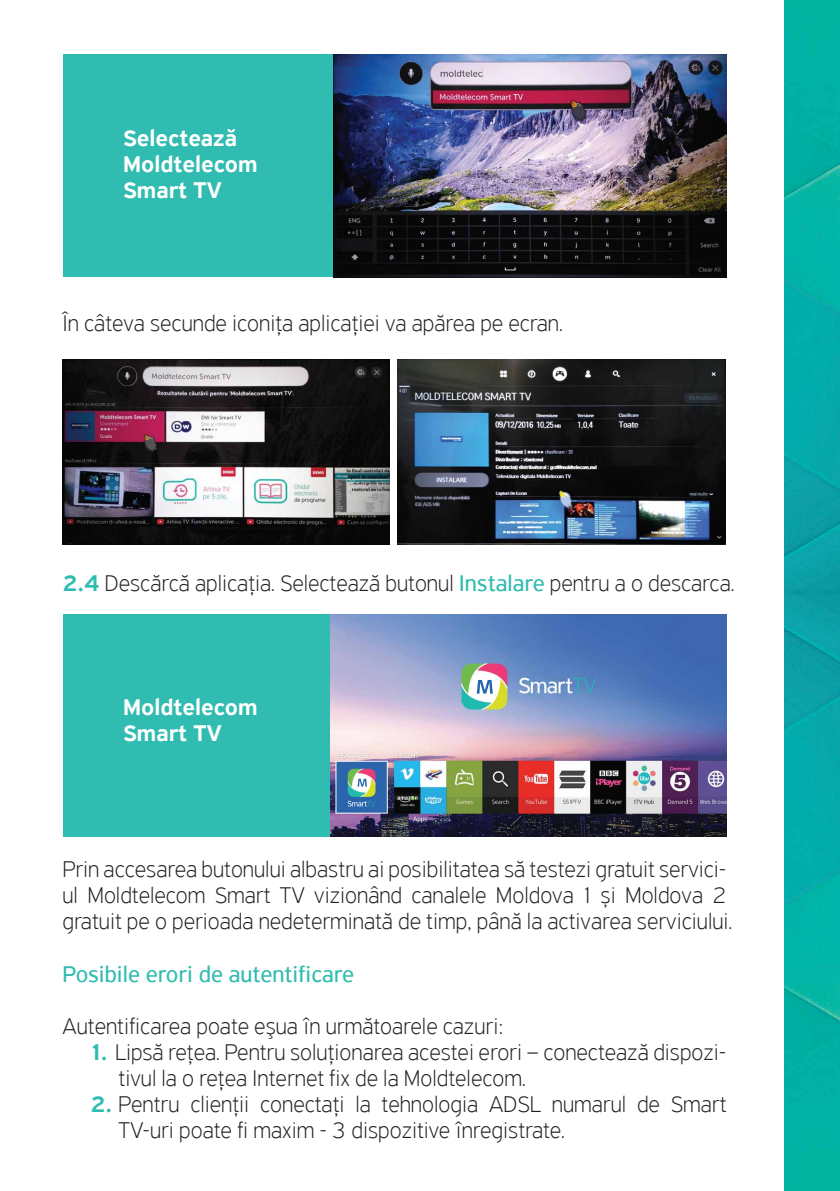
<style>
.page{position:relative;width:840px;height:1191px;background:#fff}
.page>*{position:absolute;margin:0;border:0;box-sizing:border-box;transform-origin:0 0}
.t1{font:100 24px/26px "PF Highway Sans Pro";color:#231f20}
.t2{font:500 24px/26px "PF Highway Sans Pro";color:#fff}
.t3{font:24px "PF Highway Sans Pro";color:#30bcb0}
.s1{font-weight:500;color:#30bcb0}
.s2{font-weight:400;color:#30bcb0}
</style>
<div class="page">
<img style="left:784px;top:0;width:55px;height:1191px">
<div style="left:62px;top:55px;width:664px;height:222px;background:#30bcb0"></div>
<img style="left:333px;top:55px;width:393px;height:222px">
<img style="left:62px;top:359px;width:327px;height:185px">
<img style="left:398px;top:359px;width:326px;height:185px">
<div style="left:62px;top:614px;width:664px;height:223px;background:#30bcb0"></div>
<img style="left:330px;top:614px;width:396px;height:223px">
<div style="left:471px;top:674px;width:26px;height:26px;background:#fff;border-radius:50%"></div>
<svg style="left:476px;top:680px;width:16px;height:13px"></svg>
<div style="left:354px;top:775px;width:15px;height:15px;background:#fff;border-radius:50%"></div>
<svg style="left:357px;top:778px;width:10px;height:8px"></svg>
<p class="t2" style="left:123px;top:126px;width:136px">Selectează<br>Moldtelecom<br>Smart TV</p>
<p class="t1" style="left:62px;top:311px;width:501px">În câteva secunde iconiţa aplicaţiei va apărea pe ecran.</p>
<p class="t1" style="left:62px;top:571px;width:673px"><span class="s1">2.4</span> Descărcă aplicaţia. Selectează butonul <span class="s2">Instalare</span> pentru a o descarca.</p>
<p class="t2" style="left:123px;top:695px;width:136px">Moldtelecom<br>Smart TV</p>
<p class="t1" style="left:62px;top:857px;width:671px">Prin accesarea butonului albastru ai posibilitatea să testezi gratuit servici&shy;ul Moldtelecom Smart TV vizionând canalele Moldova 1 și Moldova 2 gratuit pe o perioada nedeterminată de timp, până la activarea serviciului.</p>
<p class="t3" style="left:62px;top:959px;width:293px">Posibile erori de autentificare</p>
<p class="t1" style="left:62px;top:1013px;width:442px">Autentificarea poate eşua în următoarele cazuri:</p>
<p class="t1" style="left:118px;top:1039px;width:609px;text-indent:-28px"><span class="s1">1.</span> Lipsă reţea. Pentru soluţionarea acestei erori – conectează dispozi&shy;tivul la o reţea Internet fix de la Moldtelecom.</p>
<p class="t1" style="left:118px;top:1091px;width:609px;text-indent:-28px"><span class="s1">2.</span> Pentru clienţii conectaţi la tehnologia ADSL numarul de Smart<br>TV-uri poate fi maxim - 3 dispozitive înregistrate.</p>
</div>
